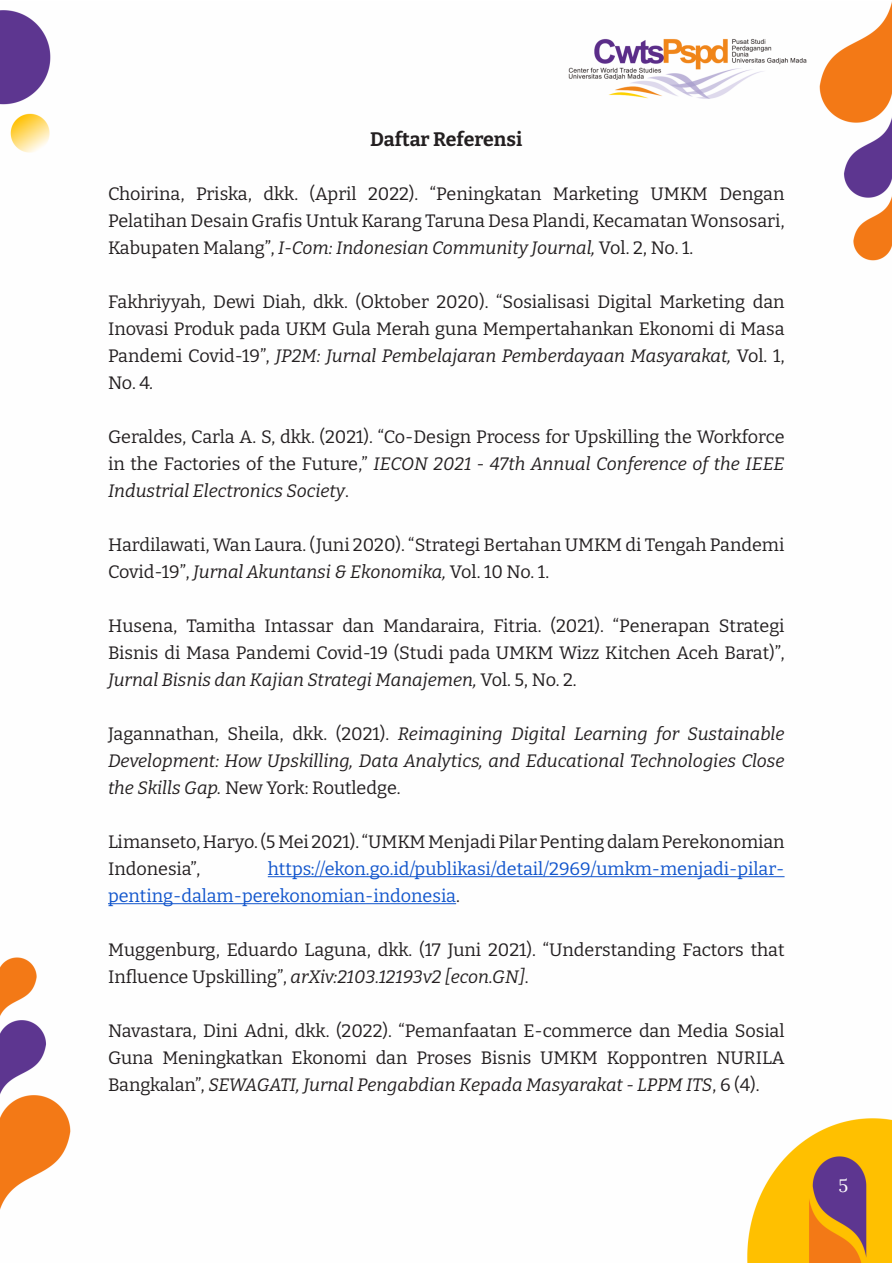
<style>
.page{position:relative;width:893px;height:1263px;background:#fff}
.page>*{position:absolute;margin:0;border:0;box-sizing:border-box;transform-origin:0 0}
.t1{font:700 19.5px "Bitter";color:#231f20}
.t2{font:18px/27px "Bitter";color:#231f20;text-align:justify}
.t3{font:italic 18px/27px "Bitter";color:#231f20;text-align:justify}
.t4{font:18px/27px "Bitter";color:#15c}
.t5{font:18px "Lora";color:#fff}
.s1{font-style:italic}
.s2{font-style:normal}
.s3{color:#231f20}
</style>
<div class="page">
<img style="left:0;top:5px;width:891px;height:1258px">
<hr style="left:268px;top:876px;width:516px;height:1px;background:#15c">
<hr style="left:108px;top:903px;width:348px;height:1px;background:#15c">
<p class="t1" style="left:370px;top:127px;width:154px">Daftar Referensi</p>
<p class="t2" style="left:108px;top:180px;width:678px">Choirina, Priska, dkk. (April 2022). “Peningkatan Marketing UMKM Dengan Pelatihan Desain Grafis Untuk Karang Taruna Desa Plandi, Kecamatan Wonsosari, Kabupaten Malang”, <span class="s1">I-Com: Indonesian Community Journal,</span> Vol. 2, No. 1.</p>
<p class="t2" style="left:108px;top:288px;width:678px">Fakhriyyah, Dewi Diah, dkk. (Oktober 2020). “Sosialisasi Digital Marketing dan Inovasi Produk pada UKM Gula Merah guna Mempertahankan Ekonomi di Masa Pandemi Covid-19”, <span class="s1">JP2M: Jurnal Pembelajaran Pemberdayaan Masyarakat,</span> Vol. 1, No. 4<span class="s1">.</span></p>
<p class="t2" style="left:108px;top:423px;width:678px">Geraldes, Carla A. S, dkk. (2021). “Co-Design Process for Upskilling the Workforce in the Factories of the Future,” <span class="s1">IECON 2021 - 47th Annual Conference of the IEEE Industrial Electronics Society</span>.</p>
<p class="t2" style="left:108px;top:531px;width:678px">Hardilawati, Wan Laura. (Juni 2020). “Strategi Bertahan UMKM di Tengah Pandemi<br>Covid-19”, <span class="s1">Jurnal Akuntansi &amp; Ekonomika,</span> Vol. 10 No. 1.</p>
<p class="t2" style="left:108px;top:612px;width:678px">Husena, Tamitha Intassar dan Mandaraira, Fitria. (2021). “Penerapan Strategi Bisnis di Masa Pandemi Covid-19 (Studi pada UMKM Wizz Kitchen Aceh Barat)”, <span class="s1">Jurnal Bisnis dan Kajian Strategi Manajemen,</span> Vol. 5, No. 2.</p>
<p class="t3" style="left:108px;top:720px;width:678px"><span class="s2">Jagannathan, Sheila, dkk. (2021).</span> Reimagining Digital Learning for Sustainable Development: How Upskilling, Data Analytics, and Educational Technologies Close the Skills Gap. <span class="s2">New York: Routledge.</span></p>
<p class="t2" style="left:108px;top:828px;width:678px">Limanseto, Haryo. (5 Mei 2021). “UMKM Menjadi Pilar Penting dalam Perekonomian<br>Indonesia”,</p>
<p class="t4" style="left:108px;top:855px;width:678px;text-indent:160px">https://ekon.go.id/publikasi/detail/2969/umkm-menjadi-pilar&shy;penting-dalam-perekonomian-indonesia<span class="s3">.</span></p>
<p class="t2" style="left:108px;top:936px;width:678px">Muggenburg, Eduardo Laguna, dkk. (17 Juni 2021). “Understanding Factors that<br>Influence Upskilling”, <span class="s1">arXiv:2103.12193v2 [econ.GN]</span>.</p>
<p class="t2" style="left:108px;top:1017px;width:678px">Navastara, Dini Adni, dkk. (2022). “Pemanfaatan E-commerce dan Media Sosial Guna Meningkatkan Ekonomi dan Proses Bisnis UMKM Koppontren NURILA Bangkalan”, <span class="s1">SEWAGATI, Jurnal Pengabdian Kepada Masyarakat - LPPM ITS</span>, 6 (4).</p>
<p class="t5" style="left:838px;top:1172px;width:11px">5</p>
</div>
